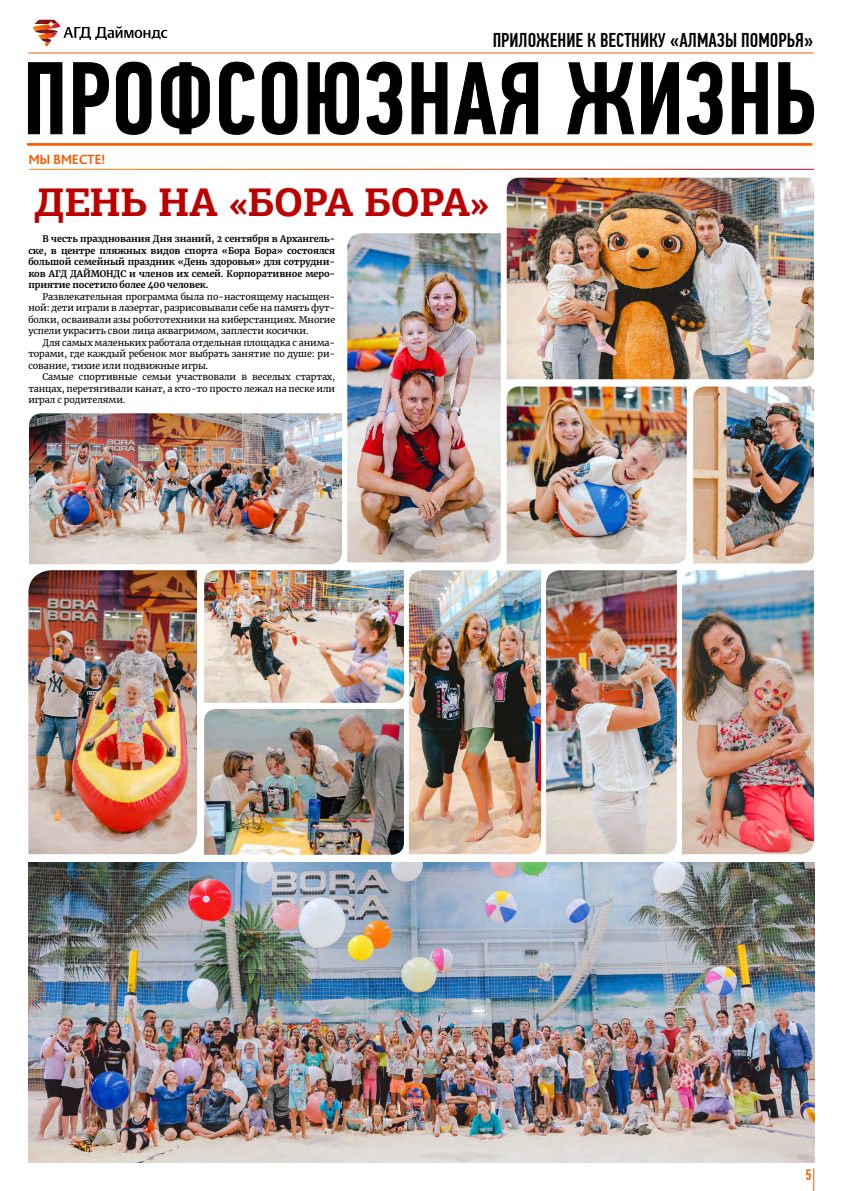
<style>
.page{position:relative;width:842px;height:1191px;background:#fff}
.page>*{position:absolute;margin:0;border:0;box-sizing:border-box;transform-origin:0 0}
.t1{font:700 40px "PF Agora Slab Pro";letter-spacing:-.02em;color:#bc0000}
.t2{font:500 20px "PF Din Text Comp Pro";color:#000}
.t3{font:500 15px "PF Din Text Comp Pro";color:#fa5900}
.t4{font:700 14px "Bliss Pro";letter-spacing:-.02em;color:#fa5900}
.t5{font:9px/11.5px "Merriweather";letter-spacing:-.01em;color:#000;text-align:justify}
.t6{font:700 9px/11.5px "Merriweather";letter-spacing:-.01em;color:#000;text-align:justify}
</style>
<div class="page">
<hr style="left:27px;top:143px;width:785px;height:3px;background:#fa5900">
<hr style="left:28px;top:53px;width:786px;height:1px;background:#fa5900">
<svg style="left:28px;top:62px;width:786px;height:73px"></svg>
<svg style="left:33px;top:20px;width:134px;height:27px"></svg>
<svg style="left:813px;top:1168px;width:1px;height:23px"></svg>
<img style="left:29px;top:413px;width:313px;height:151px">
<img style="left:204px;top:570px;width:200px;height:133px">
<img style="left:204px;top:709px;width:200px;height:145px">
<img style="left:28px;top:570px;width:169px;height:284px">
<img style="left:347px;top:233px;width:154px;height:329px">
<img style="left:682px;top:570px;width:132px;height:284px">
<img style="left:546px;top:570px;width:131px;height:284px">
<img style="left:409px;top:570px;width:132px;height:284px">
<img style="left:507px;top:178px;width:307px;height:201px">
<img style="left:507px;top:386px;width:180px;height:178px">
<img style="left:693px;top:386px;width:121px;height:177px">
<img style="left:28px;top:862px;width:786px;height:300px">
<h3 class="t4" style="left:28px;top:151px;width:78px">М Ы ВМ ЕСТЕ!</h3>
<h2 class="t2" style="left:493px;top:28px;width:322px">ПРИЛОЖЕНИЕ К ВЕСТНИКУ «АЛМАЗЫ ПОМОРЬЯ»</h2>
<h1 class="t1" style="left:34px;top:177px;width:457px">ДЕНЬ НА «БОРА БОРА»</h1>
<p class="t6" style="left:28px;top:233px;width:308px;text-indent:14px">В честь празднования Дня знаний, 2 сентября в Архангель&shy;ске, в центре пляжных видов спорта «Бора Бора» состоялся большой семейный праздник «День здоровья» для сотрудни&shy;ков АГД ДАЙМОНДС и членов их семей. Корпоративное меро&shy;приятие посетило более 400 человек.</p>
<p class="t5" style="left:28px;top:290px;width:308px;text-indent:14px">Развлекательная программа была по-настоящему насыщен&shy;ной: дети играли в лазертаг, разрисовывали себе на память фут&shy;болки, осваивали азы робототехники на киберстанциях. Многие успели украсить свои лица аквагримом, заплести косички.</p>
<p class="t5" style="left:28px;top:336px;width:308px;text-indent:14px">Для самых маленьких работала отдельная площадка с анима&shy;торами, где каждый ребенок мог выбрать занятие по душе: ри&shy;сование, тихие или подвижные игры.</p>
<p class="t5" style="left:28px;top:371px;width:308px;text-indent:14px">Самые спортивные семьи участвовали в веселых стартах, танцах, перетягивали канат, а кто-то просто лежал на песке или играл с родителями.</p>
<h3 class="t3" style="left:805px;top:1165px;width:8px">5</h3>
</div>
